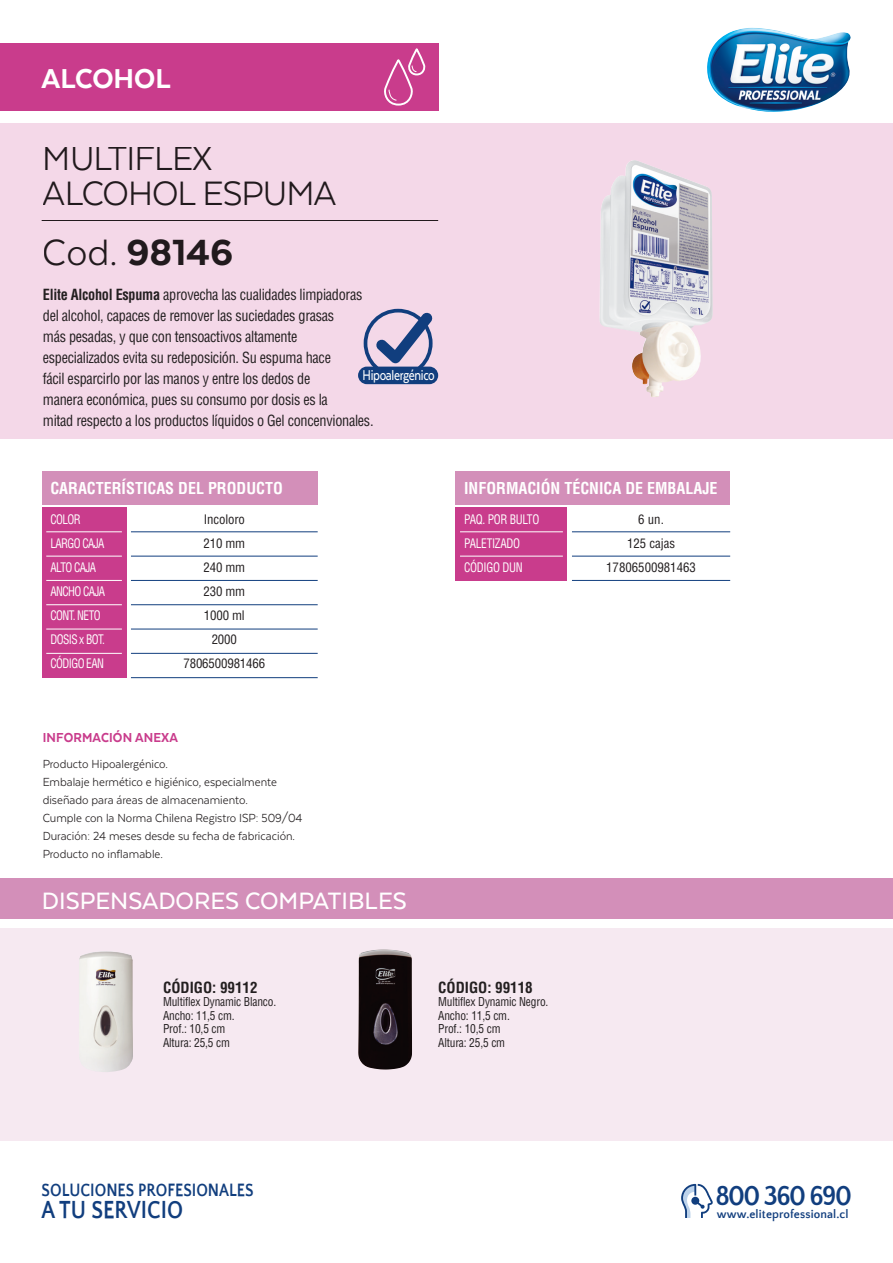
<style>
.page{position:relative;width:893px;height:1263px;background:#fff}
.page>*{position:absolute;margin:0;border:0;box-sizing:border-box;transform-origin:0 0}
.t1{font:800 42px "Texta";color:#231f20}
.t2{font:39px/34.5px "Texta";letter-spacing:-.025em;color:#231f20}
.t3{font:800 31.5px "Texta";color:#fff}
.t4{font:700 28.65px "Quattrocento Sans";letter-spacing:-.06em;color:#113e7e;scale:.93 1}
.t5{font:500 27.3px "Texta";color:#fff}
.t6{font:700 25.5px "Quattrocento Sans";color:#113e7e;scale:.85 1}
.t7{font:700 18.45px "Quattrocento Sans";color:#113e7e;scale:.85 1}
.t8{font:500 16.35px "Texta";letter-spacing:-.025em;color:#fff;scale:.8 1}
.t9{font:700 condensed 16.05px "Helvetica LT Std";color:#fff}
.t10{font:condensed 15px/21px "Helvetica LT Std";letter-spacing:-.02em;color:#231f20;scale:.95 1}
.t11{font:700 condensed 15px "Helvetica LT Std";color:#231f20}
.t12{font:800 15px "Texta";letter-spacing:.01em;color:#c93c8c;scale:.95 1}
.t13{font:13.5px/18px "Texta";color:#231f20;scale:.95 1}
.t14{font:condensed 12.75px/24px "Helvetica LT Std";letter-spacing:-.01em;color:#231f20;text-align:center}
.t15{font:condensed 12.75px/24px "Helvetica LT Std";letter-spacing:-.05em;color:#fff;scale:.88 1}
.t16{font:condensed 12.75px/24px "Helvetica LT Std";letter-spacing:-.025em;color:#fff;scale:.89 1}
.t17{font:condensed 12px/13.5px "Helvetica LT Std";letter-spacing:-.015em;color:#231f20;scale:.95 1}
.t18{font:700 12px "Quattrocento Sans";letter-spacing:.01em;color:#113e7e}
.s1{font-weight:400}
.s2{font-weight:700}
</style>
<div class="page">
<div style="left:0;top:928px;width:893px;height:213px;background:#f6e9f1"></div>
<div style="left:0;top:878px;width:893px;height:41px;background:#d38fb9"></div>
<div style="left:0;top:123px;width:893px;height:316px;background:#f4d8e8"></div>
<div style="left:0;top:43px;width:438px;height:68px;background:#c93c8c"></div>
<hr style="left:131px;top:531px;width:187px;height:1px;background:#113e7e">
<hr style="left:131px;top:556px;width:187px;height:1px;background:#113e7e">
<hr style="left:131px;top:580px;width:187px;height:1px;background:#113e7e">
<hr style="left:131px;top:604px;width:187px;height:1px;background:#113e7e">
<hr style="left:131px;top:629px;width:187px;height:1px;background:#113e7e">
<hr style="left:131px;top:653px;width:187px;height:1px;background:#113e7e">
<hr style="left:131px;top:677px;width:187px;height:1px;background:#113e7e">
<div style="left:42px;top:507px;width:84px;height:171px;background:#c93c8c"></div>
<div style="left:42px;top:471px;width:276px;height:33px;background:#d38fb9"></div>
<hr style="left:46px;top:531px;width:76px;height:1px;background:#fff">
<hr style="left:46px;top:556px;width:76px;height:1px;background:#fff">
<hr style="left:46px;top:580px;width:76px;height:1px;background:#fff">
<hr style="left:46px;top:604px;width:76px;height:1px;background:#fff">
<hr style="left:46px;top:629px;width:76px;height:1px;background:#fff">
<hr style="left:46px;top:653px;width:76px;height:1px;background:#fff">
<hr style="left:572px;top:531px;width:158px;height:1px;background:#113e7e">
<hr style="left:572px;top:556px;width:158px;height:1px;background:#113e7e">
<hr style="left:572px;top:580px;width:158px;height:1px;background:#113e7e">
<div style="left:455px;top:507px;width:112px;height:73px;background:#c93c8c"></div>
<div style="left:455px;top:471px;width:275px;height:33px;background:#d38fb9"></div>
<hr style="left:460px;top:531px;width:103px;height:1px;background:#fff">
<hr style="left:460px;top:556px;width:103px;height:1px;background:#fff">
<hr style="left:42px;top:220px;width:396px;height:1px;background:#231f20">
<svg style="left:384px;top:49px;width:42px;height:57px"></svg>
<img style="left:707px;top:28px;width:144px;height:84px">
<div style="left:364px;top:309px;width:69px;height:69px;border:4px solid #113e7e;border-radius:50%"></div>
<svg style="left:376px;top:312px;width:57px;height:51px"></svg>
<div style="left:358px;top:367px;width:80px;height:17px;background:#113e7e;border-radius:9px"></div>
<svg style="left:681px;top:1184px;width:32px;height:34px"></svg>
<img style="left:79px;top:951px;width:54px;height:121px">
<img style="left:358px;top:949px;width:54px;height:120px">
<img style="left:599px;top:160px;width:114px;height:237px">
<h3 class="t3" style="left:42px;top:62px;width:131px">ALCOHOL</h3>
<h2 class="t2" style="left:43px;top:141px;width:295px">MULTIFLEX<br>ALCOHOL ESPUMA</h2>
<h1 class="t1" style="left:43px;top:230px;width:192px"><span class="s1">Cod.</span> 98146</h1>
<p class="t10" style="left:43px;top:284px;width:350px"><span class="s2">Elite Alcohol Espuma</span> aprovecha las cualidades limpiadoras del alcohol, capaces de remover las suciedades grasas<br>más pesadas, y que con tensoactivos altamente especializados evita su redeposición. Su espuma hace<br>fácil esparcirlo por las manos y entre los dedos de<br>manera económica, pues su consumo por dosis es la<br>mitad respecto a los productos líquidos o Gel concenvionales.</p>
<p class="t8" style="left:362px;top:367px;width:92px">Hipoalergénico</p>
<p class="t9" style="left:50px;top:478px;width:234px">CARACTERÍSTICAS DEL PRODUCTO</p>
<p class="t9" style="left:464px;top:478px;width:255px">INFORMACIÓN TÉCNICA DE EMBALAJE</p>
<p class="t16" style="left:464px;top:507px;width:86px">PAQ. POR BULTO<br>PALETIZADO<br>CÓDIGO DUN</p>
<p class="t15" style="left:50px;top:507px;width:64px">COLOR<br>LARGO CAJA<br>ALTO CAJA<br>ANCHO CAJA<br>CONT. NETO<br>DOSIS x BOT.<br>CÓDIGO EAN</p>
<p class="t14" style="left:606px;top:507px;width:91px">6 un.<br>125 cajas<br>17806500981463</p>
<p class="t14" style="left:183px;top:507px;width:83px">Incoloro<br>210 mm<br>240 mm<br>230 mm<br>1000 ml<br>2000<br>7806500981466</p>
<p class="t12" style="left:43px;top:729px;width:144px">INFORMACIÓN ANEXA</p>
<p class="t13" style="left:43px;top:754px;width:275px">Producto Hipoalergénico.<br>Embalaje hermético e higiénico, especialmente diseñado para áreas de almacenamiento.<br>Cumple con la Norma Chilena Registro ISP: 509/04<br>Duración: 24 meses desde su fecha de fabricación.<br>Producto no inflamable.</p>
<h3 class="t5" style="left:42px;top:886px;width:366px">DISPENSADORES COMPATIBLES</h3>
<p class="t11" style="left:163px;top:978px;width:96px">CÓDIGO: 99112</p>
<p class="t17" style="left:163px;top:995px;width:121px">Multiflex Dynamic Blanco.<br>Ancho: 11,5 cm.<br>Prof.: 10,5 cm<br>Altura: 25,5 cm</p>
<p class="t11" style="left:438px;top:978px;width:96px">CÓDIGO: 99118</p>
<p class="t17" style="left:438px;top:995px;width:118px">Multiflex Dynamic Negro.<br>Ancho: 11,5 cm.<br>Prof.: 10,5 cm<br>Altura: 25,5 cm</p>
<p class="t7" style="left:42px;top:1181px;width:251px">SOLUCIONES PROFESIONALES</p>
<h3 class="t6" style="left:42px;top:1196px;width:168px">A TU SERVICIO</h3>
<h3 class="t4" style="left:715px;top:1180px;width:148px">800 360 690</h3>
<p class="t18" style="left:717px;top:1208px;width:133px">www.eliteprofessional.cl</p>
</div>
